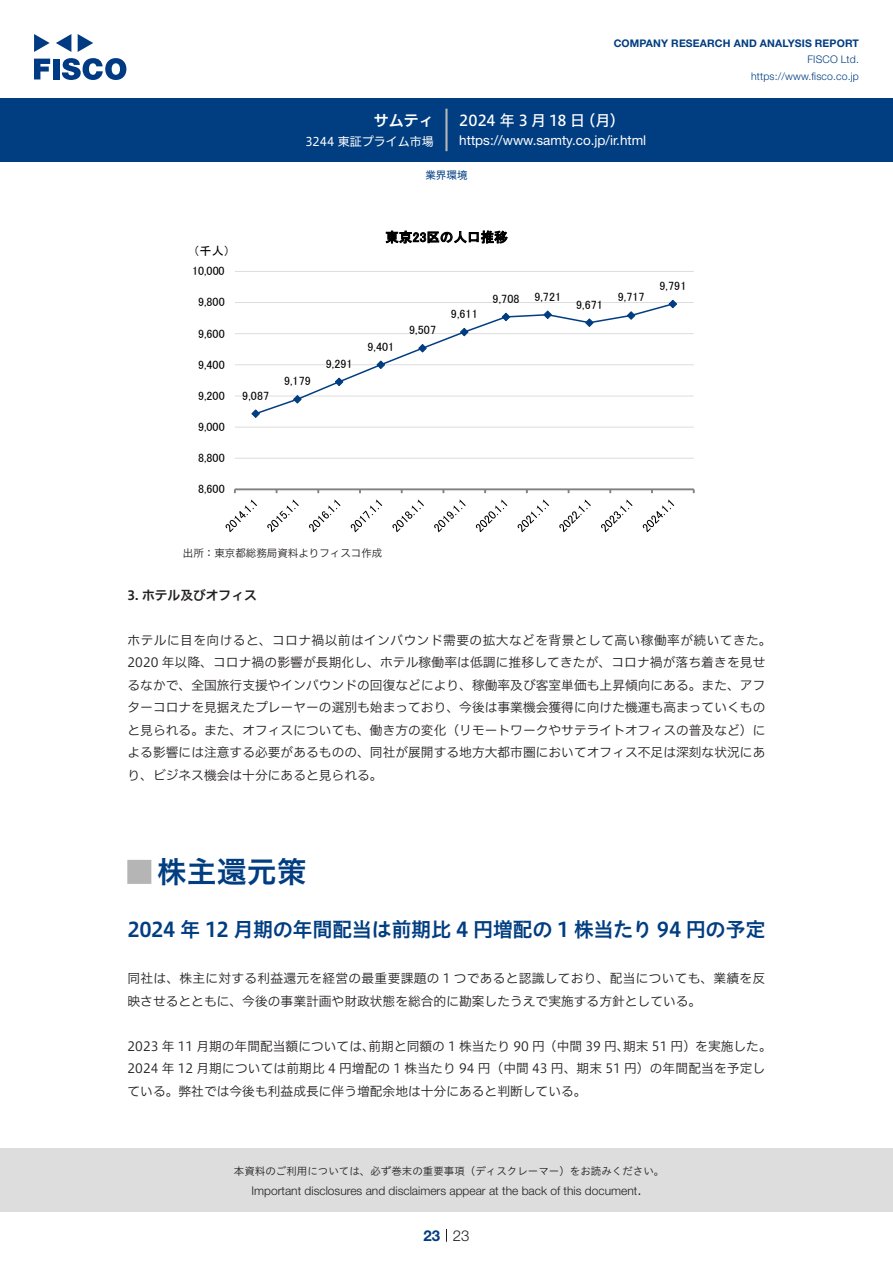
<style>
.page{position:relative;width:893px;height:1263px;background:#fff}
.page>*{position:absolute;margin:0;border:0;box-sizing:border-box;transform-origin:0 0}
.t1{font:30px "Hiragino UD Sans Std N W6";color:#003d81}
.t2{font:24px "Hiragino UD Sans Std N W6";color:#b5b5b6}
.中タイトル{font:20.25px "Hiragino UD Sans Std W6";letter-spacing:-.02em;color:#003d81}
.t3{font:15px "Hiragino UD Sans F Std N W5";color:#fff}
.t4{font:15px "Hiragino UD Sans F Std N W6";color:#fff}
.t5{font:300 15px "Helvetica Neue LT Std";color:#231f20}
.t6{font:700 15px "Helvetica Neue LT Std";color:#003d81}
.t7{font:13.5px "Helvetica Neue LT Std";color:#fff}
.t8{font:13.5px "MS P Gothic";letter-spacing:.015em;color:#000}
.本文{font:12.75px/22.5px "Hiragino UD Sans F Std N W3";color:#231f20}
.小タイトル{font:12.75px "Hiragino UD Sans F Std N W6";color:#231f20}
.t9{font:12px "MS P Gothic";letter-spacing:.005em;color:#000}
.t10{font:300 12px "Helvetica Neue LT Std";color:#231f20}
.t11{font:12px "Hiragino UD Sans F Std N W4";color:#fff}
.t12{font:10.5px "Hiragino UD Sans Std W3";color:#231f20}
.t13{font:700 10.5px "Helvetica Neue LT Std";letter-spacing:.015em;color:#003d81}
.t14{font:300 10.5px/16.5px "Helvetica Neue LT Std";letter-spacing:.015em;color:#003d81;text-align:right}
.表組み基本スタイル{font:10.5px "Hiragino UD Sans F Std N W3";color:#231f20}
.ヘッダー{font:10.5px "Hiragino UD Sans F Std N W4";color:#003d81}
</style>
<div class="page">
<div style="left:0;top:1148px;width:893px;height:64px;background:#ddd"></div>
<svg style="left:34px;top:59px;width:16px;height:20px"></svg>
<div style="left:53px;top:59px;width:6px;height:20px;background:#003a83"></div>
<svg style="left:62px;top:58px;width:64px;height:22px"></svg>
<svg style="left:34px;top:34px;width:16px;height:18px"></svg>
<svg style="left:78px;top:34px;width:15px;height:18px"></svg>
<svg style="left:56px;top:34px;width:15px;height:18px"></svg>
<div style="left:0;top:98px;width:893px;height:64px;background:#003d81"></div>
<hr style="left:445px;top:109px;width:3px;height:42px;background:#b5b5b6">
<svg style="left:446px;top:1229px;width:1px;height:13px"></svg>
<hr style="left:235px;top:458px;width:459px;height:1px;background:#ddd">
<hr style="left:235px;top:427px;width:459px;height:1px;background:#ddd">
<hr style="left:235px;top:396px;width:459px;height:1px;background:#ddd">
<hr style="left:235px;top:364px;width:459px;height:1px;background:#ddd">
<hr style="left:235px;top:333px;width:459px;height:1px;background:#ddd">
<hr style="left:235px;top:302px;width:459px;height:1px;background:#ddd">
<hr style="left:235px;top:271px;width:459px;height:1px;background:#ddd">
<hr style="left:235px;top:488px;width:459px;height:2px;background:#808080">
<svg style="left:254px;top:304px;width:421px;height:109px"></svg>
<svg style="left:251px;top:409px;width:9px;height:9px"></svg>
<svg style="left:293px;top:394px;width:9px;height:10px"></svg>
<svg style="left:334px;top:377px;width:10px;height:10px"></svg>
<svg style="left:376px;top:360px;width:10px;height:10px"></svg>
<svg style="left:418px;top:343px;width:9px;height:10px"></svg>
<svg style="left:459px;top:327px;width:10px;height:10px"></svg>
<svg style="left:501px;top:312px;width:10px;height:10px"></svg>
<svg style="left:543px;top:310px;width:9px;height:10px"></svg>
<svg style="left:585px;top:318px;width:9px;height:10px"></svg>
<svg style="left:626px;top:311px;width:10px;height:9px"></svg>
<svg style="left:668px;top:299px;width:9px;height:10px"></svg>
<svg style="left:226px;top:500px;width:31px;height:32px"></svg>
<svg style="left:267px;top:500px;width:32px;height:32px"></svg>
<svg style="left:309px;top:500px;width:32px;height:32px"></svg>
<svg style="left:351px;top:500px;width:31px;height:32px"></svg>
<svg style="left:392px;top:500px;width:32px;height:32px"></svg>
<svg style="left:434px;top:500px;width:32px;height:32px"></svg>
<svg style="left:476px;top:500px;width:31px;height:32px"></svg>
<svg style="left:518px;top:500px;width:31px;height:32px"></svg>
<svg style="left:559px;top:500px;width:32px;height:32px"></svg>
<svg style="left:601px;top:500px;width:32px;height:32px"></svg>
<svg style="left:643px;top:500px;width:31px;height:32px"></svg>
<p class="t4" style="left:374px;top:109px;width:62px">サムティ</p>
<p class="t11" style="left:305px;top:132px;width:130px">3244 東証プライム市場</p>
<p class="t13" style="left:614px;top:37px;width:247px">COMPANY RESEARCH AND ANALYSIS REPORT</p>
<p class="t14" style="left:751px;top:51px;width:109px">FISCO Ltd. https://www.fisco.co j p.</p>
<p class="t3" style="left:580px;top:109px;width:46px">（月(</p>
<p class="t3" style="left:459px;top:109px;width:127px">2024 年 3 月 18 日</p>
<p class="t7" style="left:459px;top:132px;width:189px">https://www.samty.co j p. .i r/ html</p>
<p class="ヘッダー" style="left:425px;top:167px;width:43px">業界環境</p>
<p class="t9" style="left:194px;top:245px;width:38px">（千人(</p>
<p class="t9" style="left:192px;top:265px;width:34px">10,000</p>
<p class="t9" style="left:198px;top:296px;width:28px">9,800</p>
<p class="t9" style="left:198px;top:327px;width:28px">9,600</p>
<p class="t9" style="left:198px;top:358px;width:28px">9,400</p>
<p class="t9" style="left:198px;top:390px;width:28px">9,200</p>
<p class="t9" style="left:198px;top:421px;width:28px">9,000</p>
<p class="t9" style="left:198px;top:452px;width:28px">8,800</p>
<p class="t9" style="left:198px;top:483px;width:28px">8,600</p>
<p class="t9" style="left:242px;top:389px;width:28px">9,087</p>
<p class="t9" style="left:284px;top:375px;width:28px">9,179</p>
<p class="t9" style="left:326px;top:357px;width:28px">9,291</p>
<p class="t8" style="left:385px;top:230px;width:124px">東京23区の人口推移</p>
<p class="t9" style="left:367px;top:340px;width:28px">9,401</p>
<p class="t9" style="left:409px;top:324px;width:28px">9,507</p>
<p class="t9" style="left:451px;top:308px;width:28px">9,611</p>
<p class="t9" style="left:493px;top:292px;width:28px">9,708</p>
<p class="t9" style="left:534px;top:290px;width:28px">9,721</p>
<p class="t9" style="left:576px;top:298px;width:28px">9,671</p>
<p class="t9" style="left:618px;top:291px;width:28px">9,717</p>
<p class="t9" style="left:659px;top:280px;width:28px">9,791</p>
<p class="表組み基本スタイル" style="left:183px;top:545px;width:201px">出所：東京都総務局資料よりフィスコ作成</p>
<p class="小タイトル" style="left:128px;top:585px;width:131px">3. ホテル及びオフィス</p>
<p class="本文" style="left:128px;top:628px;width:646px">ホテルに目を向けると、コロナ禍以前はインバウンド需要の拡大などを背景として高い稼働率が続いてきた。2020 年以降、コロナ禍の影響が長期化し、ホテル稼働率は低調に推移してきたが、コロナ禍が落ち着きを見せるなかで、全国旅行支援やインバウンドの回復などにより、稼働率及び客室単価も上昇傾向にある。また、アフターコロナを見据えたプレーヤーの選別も始まっており、今後は事業機会獲得に向けた機運も高まっていくものと見られる。また、オフィスについても、働き方の変化（リモートワークやサテライトオフィスの普及など）による影響には注意する必要があるものの、同社が展開する地方大都市圏においてオフィス不足は深刻な状況にあり、ビジネス機会は十分にあると見られる。</p>
<p class="t1" style="left:157px;top:849px;width:151px">株主還元策</p>
<p class="t2" style="left:128px;top:853px;width:25px">█</p>
<p class="中タイトル" style="left:127px;top:914px;width:640px">2024 年 12 月期の年間配当は前期比 4 円増配の 1 株当たり 94 円の予定</p>
<p class="本文" style="left:128px;top:966px;width:639px">同社は、株主に対する利益還元を経営の最重要課題の 1 つであると認識しており、配当についても、業績を反映させるとともに、今後の事業計画や財政状態を総合的に勘案したうえで実施する方針としている。</p>
<p class="本文" style="left:623px;top:1034px;width:150px">期末 51 円）を実施した。</p>
<p class="本文" style="left:369px;top:1034px;width:263px">前期と同額の 1 株当たり 90 円（中間 39 円、</p>
<p class="本文" style="left:128px;top:1034px;width:639px">2023 年 11 月期の年間配当額については、<br>2024 年 12 月期については前期比 4 円増配の 1 株当たり 94 円（中間 43 円、期末 51 円）の年間配当を予定している。弊社では今後も利益成長に伴う増配余地は十分にあると判断している。</p>
<p class="t12" style="left:234px;top:1163px;width:432px">本資料のご利用については、必ず巻末の重要事項（ディスクレーマー）をお読みください。</p>
<p class="t5" style="left:637px;top:1180px;width:6px">.</p>
<p class="t10" style="left:251px;top:1183px;width:387px">Important disclosures and disclaimers appear at the back of this document</p>
<p class="t6" style="left:423px;top:1226px;width:18px">23</p>
<p class="t5" style="left:453px;top:1226px;width:18px">23</p>
</div>
